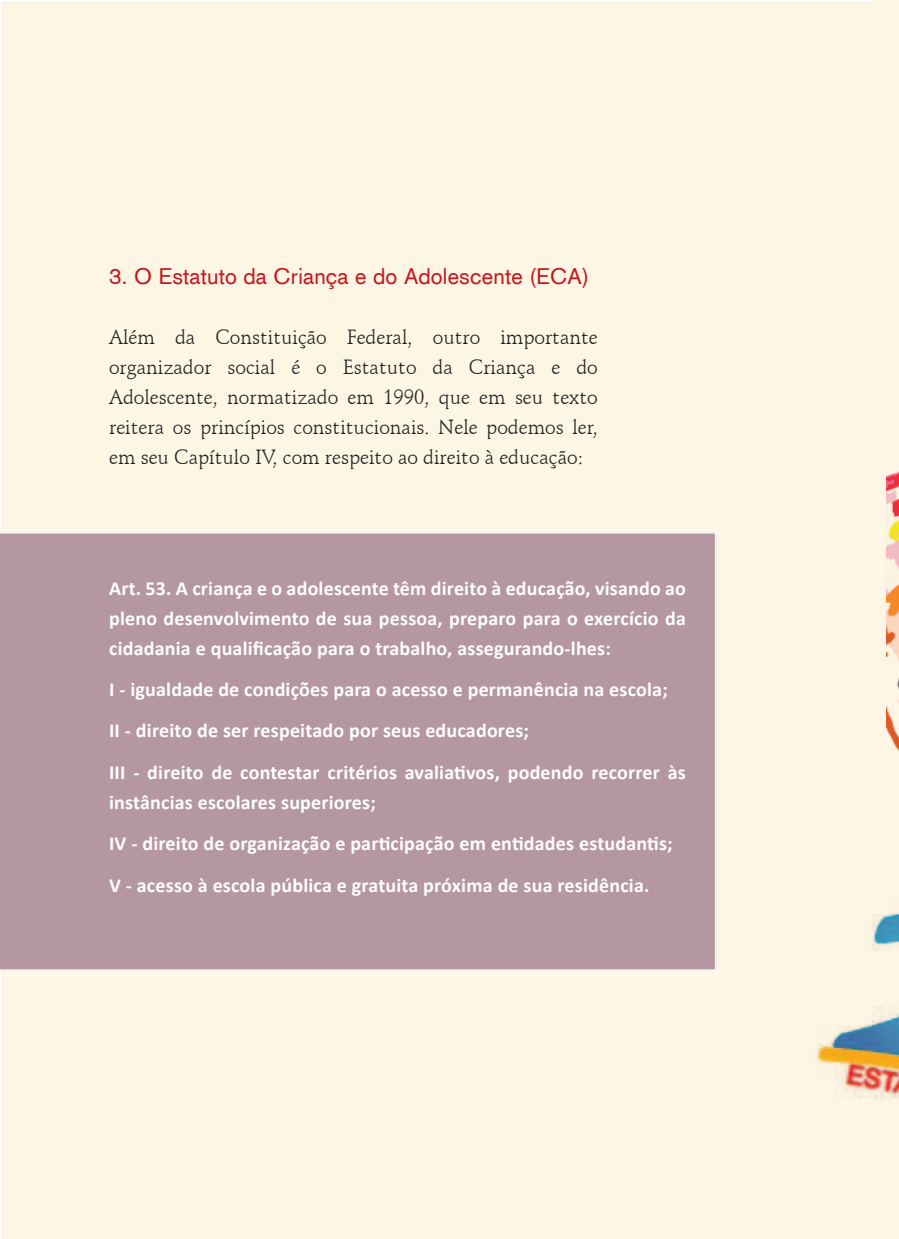
<style>
.page{position:relative;width:899px;height:1239px;background:#fff}
.page>*{position:absolute;margin:0;border:0;box-sizing:border-box;transform-origin:0 0}
.t1{font:22px "Akzidenz Grotesk CE";letter-spacing:.01em;color:#c5171e}
.t2{font:700 20px/41.4px "Calibri";letter-spacing:.01em;color:#fff}
.t3{font:20px/30px "Schneidler BT";color:#231f20;text-align:justify}
</style>
<div class="page">
<div style="left:1px;top:1px;width:874px;height:1237px;background:#fef6e5"></div>
<div style="left:873px;top:0;width:25px;height:729px;background:#fef6e5"></div>
<hr style="left:874px;top:1px;width:1px;height:1237px;background:#fef6e5">
<div style="left:0;top:532px;width:716px;height:439px;background:#b497a0"></div>
<img style="left:886px;top:66px;width:12px;height:663px">
<img style="left:723px;top:729px;width:175px;height:510px">
<p class="t1" style="left:109px;top:262px;width:481px">3. O Estatuto da Criança e do Adolescente (ECA)</p>
<p class="t3" style="left:109px;top:322px;width:490px">Além da Constituição Federal, outro importante organizador social é o Estatuto da Criança e do Adolescente, normatizado em 1990, que em seu texto reitera os princípios constitucionais. Nele podemos ler, em seu Capítulo IV, com respeito ao direito à educação:</p>
<p class="t2" style="left:109px;top:572px;width:578px;line-height:30px;text-align:justify">Art. 53. A criança e o adolescente têm direito à educação, visando ao pleno desenvolvimento de sua pessoa, preparo para o exercício da cidadania e qualificação para o trabalho, assegurando-lhes:</p>
<p class="t2" style="left:109px;top:668px;width:578px">I - igualdade de condições para o acesso e permanência na escola;<br>II - direito de ser respeitado por seus educadores;<br>III - direito de contestar critérios avaliativos, podendo recorrer às</p>
<p class="t2" style="left:109px;top:780px;width:565px">instâncias escolares superiores;<br>IV - direito de organização e participação em entidades estudantis;<br>V - acesso à escola pública e gratuita próxima de sua residência.</p>
</div>
